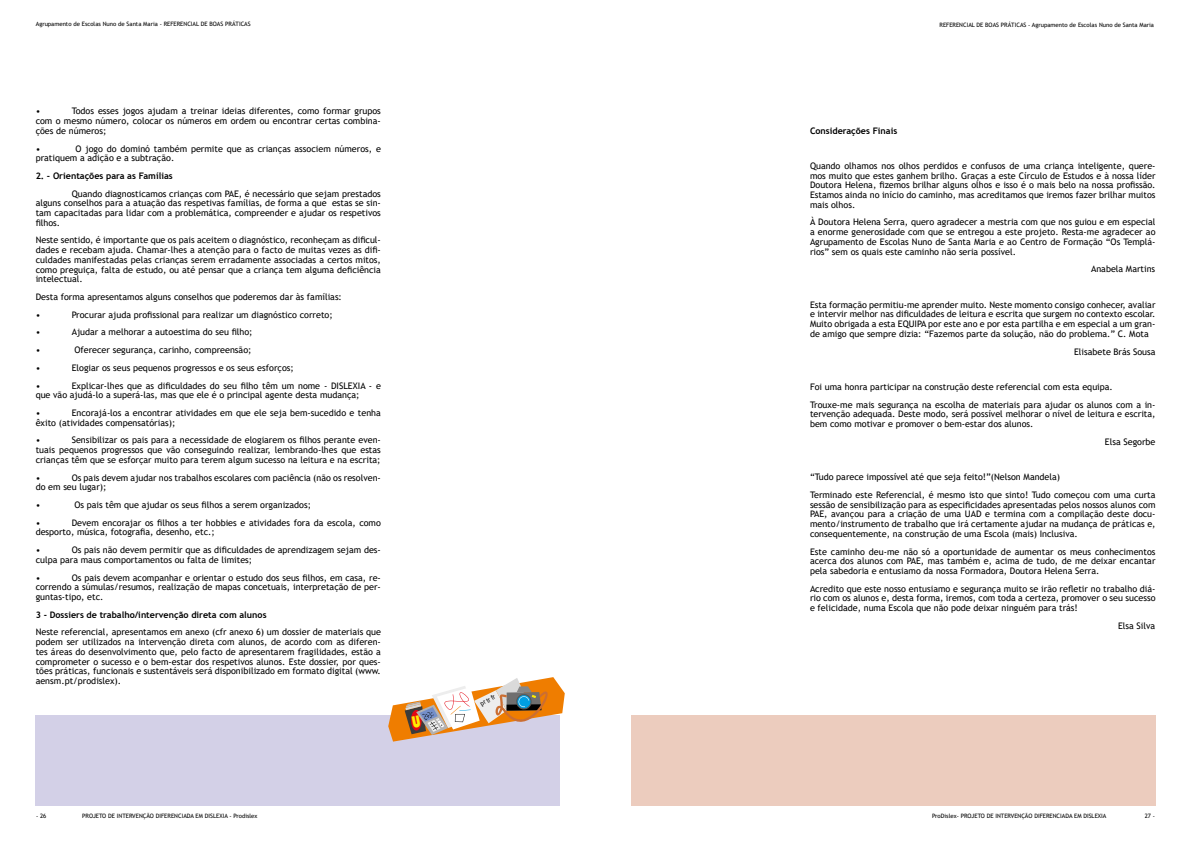
<style>
.page{position:relative;width:1191px;height:842px;background:#fff}
.page>*{position:absolute;margin:0;border:0;box-sizing:border-box;transform-origin:0 0}
.t1{font:9px/9.7px "Trebuchet MS";color:#000;text-align:justify}
.t2{font:700 9px "Trebuchet MS";color:#000}
.t3{font:6.7px "Arial";color:#000;scale:.9 1}
.t4{font:6px "Trebuchet MS";color:#000}
</style>
<div class="page">
<div style="left:36px;top:715px;width:524px;height:90px;background:#d3d0e7"></div>
<div style="left:631px;top:715px;width:524px;height:90px;background:#ecccbe"></div>
<svg style="left:388px;top:677px;width:177px;height:65px"></svg>
<p class="t4" style="left:36px;top:20px;width:216px">Agrupamento de Escolas Nuno de Santa Maria - REFERENCIAL DE BOAS PRÁTICAS</p>
<p class="t4" style="left:939px;top:21px;width:216px">REFERENCIAL DE BOAS PRÁTICAS - Agrupamento de Escolas Nuno de Santa Maria</p>
<p class="t1" style="left:36px;top:106px;width:347px;text-indent:36px">Todos esses jogos ajudam a treinar ideias diferentes, como formar grupos com o mesmo número, colocar os números em ordem ou encontrar certas combina&shy;ções de números;</p>
<p class="t1" style="left:36px;top:143px;width:6px">•</p>
<p class="t1" style="left:36px;top:106px;width:6px">•</p>
<p class="t1" style="left:36px;top:143px;width:347px;text-indent:40px">O jogo do dominó também permite que as crianças associem números, e pratiquem a adição e a subtração.</p>
<p class="t2" style="left:36px;top:170px;width:139px">2. - Orientações para as Famílias</p>
<p class="t1" style="left:36px;top:189px;width:347px;text-indent:36px">Quando diagnosticamos crianças com PAE, é necessário que sejam prestados alguns conselhos para a atuação das respetivas famílias, de forma a que estas se sin&shy;tam capacitadas para lidar com a problemática, compreender e ajudar os respetivos filhos.</p>
<p class="t1" style="left:36px;top:235px;width:347px">Neste sentido, é importante que os pais aceitem o diagnóstico, reconheçam as dificul&shy;dades e recebam ajuda. Chamar-lhes a atenção para o facto de muitas vezes as difi&shy;culdades manifestadas pelas crianças serem erradamente associadas a certos mitos, como preguiça, falta de estudo, ou até pensar que a criança tem alguma deficiência intelectual.</p>
<p class="t1" style="left:36px;top:288px;width:308px;line-height:17.7px">Desta forma apresentamos alguns conselhos que poderemos dar às famílias: •</p>
<p class="t1" style="left:72px;top:310px;width:262px">Procurar ajuda profissional para realizar um diagnóstico correto;</p>
<p class="t1" style="left:36px;top:327px;width:6px">•</p>
<p class="t1" style="left:72px;top:327px;width:182px">Ajudar a melhorar a autoestima do seu filho;</p>
<p class="t1" style="left:36px;top:345px;width:6px">•</p>
<p class="t1" style="left:74px;top:345px;width:179px">Oferecer segurança, carinho, compreensão;</p>
<p class="t1" style="left:36px;top:363px;width:6px">•</p>
<p class="t1" style="left:72px;top:363px;width:224px">Elogiar os seus pequenos progressos e os seus esforços;</p>
<p class="t1" style="left:36px;top:380px;width:6px">•</p>
<p class="t1" style="left:36px;top:380px;width:347px;text-indent:36px">Explicar-lhes que as dificuldades do seu filho têm um nome - DISLEXIA - e que vão ajudá-lo a superá-las, mas que ele é o principal agente desta mudança;</p>
<p class="t1" style="left:36px;top:408px;width:6px">•</p>
<p class="t1" style="left:36px;top:408px;width:347px;text-indent:36px">Encorajá-los a encontrar atividades em que ele seja bem-sucedido e tenha êxito (atividades compensatórias);</p>
<p class="t1" style="left:36px;top:435px;width:6px">•</p>
<p class="t1" style="left:36px;top:435px;width:347px;text-indent:36px">Sensibilizar os pais para a necessidade de elogiarem os filhos perante even&shy;tuais pequenos progressos que vão conseguindo realizar, lembrando-lhes que estas crianças têm que se esforçar muito para terem algum sucesso na leitura e na escrita;</p>
<p class="t1" style="left:36px;top:472px;width:6px">•</p>
<p class="t1" style="left:36px;top:472px;width:347px;text-indent:36px">Os pais devem ajudar nos trabalhos escolares com paciência (não os resolven&shy;do em seu lugar);</p>
<p class="t1" style="left:36px;top:500px;width:6px">•</p>
<p class="t1" style="left:74px;top:500px;width:238px">Os pais têm que ajudar os seus filhos a serem organizados;</p>
<p class="t1" style="left:36px;top:518px;width:6px">•</p>
<p class="t1" style="left:36px;top:518px;width:347px;text-indent:36px">Devem encorajar os filhos a ter hobbies e atividades fora da escola, como desporto, música, fotografia, desenho, etc.;</p>
<p class="t1" style="left:36px;top:545px;width:6px">•</p>
<p class="t1" style="left:36px;top:545px;width:347px;text-indent:36px">Os pais não devem permitir que as dificuldades de aprendizagem sejam des&shy;culpa para maus comportamentos ou falta de limites;</p>
<p class="t1" style="left:36px;top:572px;width:6px">•</p>
<p class="t1" style="left:36px;top:572px;width:347px;text-indent:36px">Os pais devem acompanhar e orientar o estudo dos seus filhos, em casa, re&shy;correndo a súmulas/resumos, realização de mapas concetuais, interpretação de per&shy;guntas-tipo, etc.</p>
<p class="t2" style="left:36px;top:609px;width:232px">3 - Dossiers de trabalho/intervenção direta com alunos</p>
<p class="t1" style="left:36px;top:627px;width:347px">Neste referencial, apresentamos em anexo (cfr anexo 6) um dossier de materiais que podem ser utilizados na intervenção direta com alunos, de acordo com as diferen&shy;tes áreas do desenvolvimento que, pelo facto de apresentarem fragilidades, estão a comprometer o sucesso e o bem-estar dos respetivos alunos. Este dossier, por ques&shy;tões práticas, funcionais e sustentáveis será disponibilizado em formato digital (www. aensm.pt/prodislex).</p>
<p class="t3" style="left:478px;top:699px;width:19px;rotate:-27deg">pr tr fr</p>
<p class="t2" style="left:810px;top:125px;width:89px">Considerações Finais</p>
<p class="t1" style="left:810px;top:161px;width:347px">Quando olhamos nos olhos perdidos e confusos de uma criança inteligente, quere&shy;mos muito que estes ganhem brilho. Graças a este Círculo de Estudos e à nossa líder Doutora Helena, fizemos brilhar alguns olhos e isso é o mais belo na nossa profissão.<br>Estamos ainda no início do caminho, mas acreditamos que iremos fazer brilhar muitos mais olhos.</p>
<p class="t1" style="left:810px;top:217px;width:347px">À Doutora Helena Serra, quero agradecer a mestria com que nos guiou e em especial a enorme generosidade com que se entregou a este projeto. Resta-me agradecer ao Agrupamento de Escolas Nuno de Santa Maria e ao Centro de Formação “Os Templá&shy;rios” sem os quais este caminho não seria possível.</p>
<p class="t1" style="left:1091px;top:264px;width:66px">Anabela Martins</p>
<p class="t1" style="left:810px;top:300px;width:347px">Esta formação permitiu-me aprender muito. Neste momento consigo conhecer, avaliar e intervir melhor nas dificuldades de leitura e escrita que surgem no contexto escolar.<br>Muito obrigada a esta EQUIPA por este ano e por esta partilha e em especial a um gran&shy;de amigo que sempre dizia: “Fazemos parte da solução, não do problema.” C. Mota</p>
<p class="t1" style="left:1074px;top:346px;width:83px">Elisabete Brás Sousa</p>
<p class="t1" style="left:810px;top:378px;width:347px;line-height:17.7px">Foi uma honra participar na construção deste referencial com esta equipa.<br>Trouxe-me mais segurança na escolha de materiais para ajudar os alunos com a in-</p>
<p class="t1" style="left:810px;top:409px;width:347px">tervenção adequada. Deste modo, será possível melhorar o nível de leitura e escrita, bem como motivar e promover o bem-estar dos alunos.</p>
<p class="t1" style="left:1105px;top:437px;width:52px">Elsa Segorbe</p>
<p class="t1" style="left:810px;top:468px;width:347px;line-height:17.7px">“Tudo parece impossível até que seja feito!”(Nelson Mandela)<br>Terminado este Referencial, é mesmo isto que sinto! Tudo começou com uma curta</p>
<p class="t1" style="left:810px;top:500px;width:347px">sessão de sensibilização para as especificidades apresentadas pelos nossos alunos com PAE, avançou para a criação de uma UAD e termina com a compilação deste docu&shy;mento/instrumento de trabalho que irá certamente ajudar na mudança de práticas e, consequentemente, na construção de uma Escola (mais) Inclusiva.</p>
<p class="t1" style="left:810px;top:546px;width:347px">Este caminho deu-me não só a oportunidade de aumentar os meus conhecimentos acerca dos alunos com PAE, mas também e, acima de tudo, de me deixar encantar pela sabedoria e entusiamo da nossa Formadora, Doutora Helena Serra.</p>
<p class="t1" style="left:810px;top:584px;width:347px">Acredito que este nosso entusiamo e segurança muito se irão refletir no trabalho diá&shy;rio com os alunos e, desta forma, iremos, com toda a certeza, promover o seu sucesso e felicidade, numa Escola que não pode deixar ninguém para trás!</p>
<p class="t1" style="left:1118px;top:621px;width:39px">Elsa Silva</p>
<p class="t4" style="left:36px;top:811px;width:12px">- 26</p>
<p class="t4" style="left:82px;top:812px;width:177px">PROJETO DE INTERVENÇÃO DIFERENCIADA EM DISLEXIA - Prodislex</p>
<p class="t4" style="left:932px;top:812px;width:176px">ProDislex- PROJETO DE INTERVENÇÃO DIFERENCIADA EM DISLEXIA</p>
<p class="t4" style="left:1144px;top:811px;width:12px">27 -</p>
</div>
